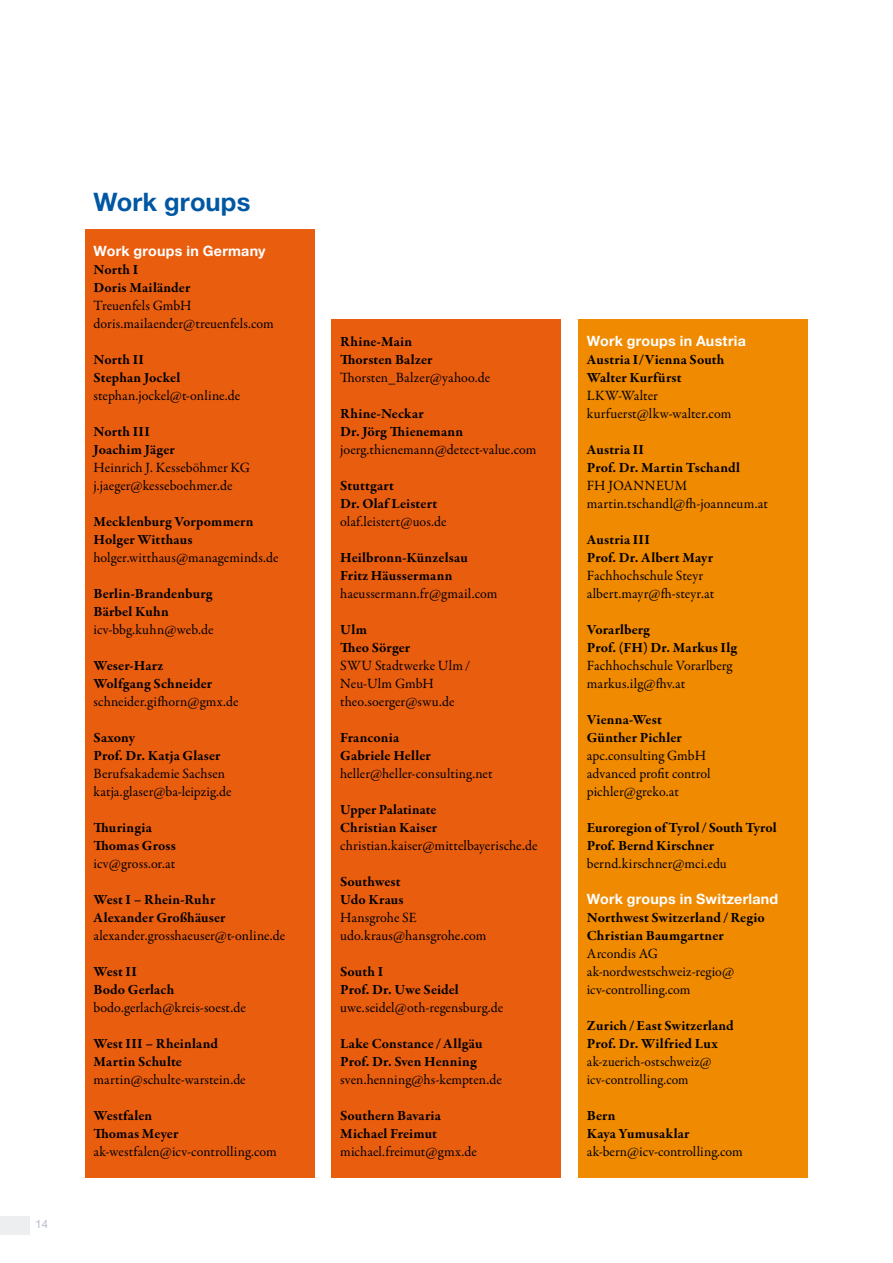
<style>
.page{position:relative;width:893px;height:1263px;background:#fff}
.page>*{position:absolute;margin:0;border:0;box-sizing:border-box;transform-origin:0 0}
.t1{font:700 25.5px "Helvetica Neue LT Pro";letter-spacing:.005em;color:#0057a3}
.t2{font:14.25px/18px "Garamond Premr Pro";letter-spacing:.005em;color:#000}
.t3{font:700 14.25px/18px "Garamond Premr Pro";letter-spacing:.01em;color:#000}
.t4{font:700 14.25px "Helvetica Neue LT Pro";letter-spacing:.015em;color:#fff}
.t5{font:14.25px/18px "Garamond Premr Pro";letter-spacing:.005em;color:#000;scale:.95 1}
.t6{font:11.25px "Helvetica Neue LT Pro";color:#b3bcc5}
</style>
<div class="page">
<div style="left:0;top:1216px;width:30px;height:18px;background:#eceeef"></div>
<div style="left:578px;top:319px;width:230px;height:859px;background:#f08a00"></div>
<div style="left:332px;top:319px;width:229px;height:859px;background:#e95d0f"></div>
<div style="left:85px;top:229px;width:230px;height:948px;background:#e95d0f"></div>
<p class="t6" style="left:36px;top:1217px;width:14px">14</p>
<h1 class="t1" style="left:94px;top:186px;width:158px">Work groups</h1>
<p class="t4" style="left:94px;top:242px;width:174px">Work groups in Germany</p>
<p class="t3" style="left:94px;top:261px;width:98px">North I<br>Doris Mailänder</p>
<p class="t2" style="left:94px;top:297px;width:182px">Treuenfels GmbH doris.mailaender@treuenfels.com</p>
<p class="t3" style="left:94px;top:351px;width:88px">North II<br>Stephan Jockel</p>
<p class="t2" style="left:94px;top:387px;width:148px">stephan.jockel@t-online.de</p>
<p class="t3" style="left:94px;top:423px;width:83px">North III<br>Joachim Jäger</p>
<p class="t2" style="left:94px;top:459px;width:158px">Heinrich J. Kesseböhmer KG j.jaeger@kesseboehmer.de</p>
<p class="t3" style="left:94px;top:513px;width:161px">Mecklenburg Vorpommern<br>Holger Witthaus</p>
<p class="t2" style="left:94px;top:549px;width:187px">holger.witthaus@manageminds.de</p>
<p class="t3" style="left:94px;top:585px;width:121px">Berlin-Brandenburg<br>Bärbel Kuhn</p>
<p class="t2" style="left:94px;top:621px;width:122px">icv-bbg.kuhn@web.de</p>
<p class="t3" style="left:94px;top:657px;width:120px">Weser-Harz<br>Wolfgang Schneider</p>
<p class="t2" style="left:94px;top:693px;width:147px">schneider.gifhorn@gmx.de</p>
<p class="t3" style="left:94px;top:729px;width:129px">Saxony<br>Prof. Dr. Katja Glaser</p>
<p class="t2" style="left:94px;top:765px;width:140px">Berufsakademie Sachsen katja.glaser@ba-leipzig.de</p>
<p class="t3" style="left:94px;top:819px;width:84px">Thuringia<br>Thomas Gross</p>
<p class="t2" style="left:94px;top:855px;width:83px">icv@gross.or.at</p>
<p class="t3" style="left:94px;top:891px;width:133px">West I – Rhein-Ruhr<br>Alexander Großhäuser</p>
<p class="t2" style="left:94px;top:927px;width:193px">alexander.grosshaeuser@t-online.de</p>
<p class="t3" style="left:94px;top:963px;width:82px">West II<br>Bodo Gerlach</p>
<p class="t2" style="left:94px;top:999px;width:154px">bodo.gerlach@kreis-soest.de</p>
<p class="t3" style="left:94px;top:1035px;width:126px">West III – Rheinland<br>Martin Schulte</p>
<p class="t2" style="left:94px;top:1071px;width:154px">martin@schulte-warstein.de</p>
<p class="t3" style="left:94px;top:1107px;width:86px">Westfalen<br>Thomas Meyer</p>
<p class="t2" style="left:94px;top:1143px;width:185px">ak-westfalen@icv-controlling.com</p>
<p class="t3" style="left:340px;top:333px;width:94px">Rhine-Main<br>Thorsten Balzer</p>
<p class="t2" style="left:340px;top:369px;width:152px">Thorsten_Balzer@yahoo.de</p>
<p class="t3" style="left:340px;top:405px;width:125px">Rhine-Neckar<br>Dr. Jörg Thienemann</p>
<p class="t2" style="left:340px;top:441px;width:198px">joerg.thienemann@detect-value.com</p>
<p class="t3" style="left:340px;top:477px;width:98px">Stuttgart<br>Dr. Olaf Leistert</p>
<p class="t2" style="left:340px;top:513px;width:108px">olaf.leistert@uos.de</p>
<p class="t3" style="left:340px;top:549px;width:129px">Heilbronn-Künzelsau<br>Fritz Häussermann</p>
<p class="t2" style="left:340px;top:585px;width:159px">haeussermann.fr@gmail.com</p>
<p class="t3" style="left:340px;top:621px;width:72px">Ulm<br>Theo Sörger</p>
<p class="t2" style="left:340px;top:657px;width:132px">SWU Stadtwerke Ulm/<br>Neu-Ulm GmbH theo.soerger@swu.de</p>
<p class="t3" style="left:340px;top:729px;width:92px">Franconia<br>Gabriele Heller</p>
<p class="t2" style="left:340px;top:765px;width:154px">heller@heller-consulting.net</p>
<p class="t3" style="left:340px;top:801px;width:98px">Upper Palatinate<br>Christian Kaiser</p>
<p class="t2" style="left:340px;top:837px;width:199px">christian.kaiser@mittelbayerische.de</p>
<p class="t3" style="left:340px;top:873px;width:65px">Southwest<br>Udo Kraus</p>
<p class="t2" style="left:340px;top:909px;width:148px">Hansgrohe SE udo.kraus@hansgrohe.com</p>
<p class="t3" style="left:340px;top:963px;width:120px">South I<br>Prof. Dr. Uwe Seidel</p>
<p class="t2" style="left:340px;top:999px;width:164px">uwe.seidel@oth-regensburg.de</p>
<p class="t3" style="left:340px;top:1035px;width:144px">Lake Constance /Allgäu<br>Prof. Dr. Sven Henning</p>
<p class="t2" style="left:340px;top:1071px;width:163px">sven.henning@hs-kempten.de</p>
<p class="t3" style="left:340px;top:1107px;width:102px">Southern Bavaria<br>Michael Freimut</p>
<p class="t2" style="left:340px;top:1143px;width:138px">michael.freimut@gmx.de</p>
<p class="t4" style="left:587px;top:332px;width:161px">Work groups in Austria</p>
<p class="t3" style="left:587px;top:351px;width:139px">Austria I/Vienna South<br>Walter Kurfürst</p>
<p class="t2" style="left:587px;top:387px;width:146px">LKW-Walter kurfuerst@lkw-walter.com</p>
<p class="t3" style="left:587px;top:441px;width:155px">Austria II<br>Prof. Dr. Martin Tschandl</p>
<p class="t2" style="left:587px;top:477px;width:183px">FH JOANNEUM martin.tschandl@fh-joanneum.at</p>
<p class="t3" style="left:587px;top:531px;width:128px">Austria III<br>Prof. Dr. Albert Mayr</p>
<p class="t2" style="left:587px;top:567px;width:129px">Fachhochschule Steyr albert.mayr@fh-steyr.at</p>
<p class="t3" style="left:587px;top:621px;width:152px">Vorarlberg<br>Prof. (FH) Dr. Markus Ilg</p>
<p class="t2" style="left:587px;top:657px;width:147px">Fachhochschule Vorarlberg markus.ilg@fhv.at</p>
<p class="t3" style="left:587px;top:711px;width:97px">Vienna-West<br>Günther Pichler</p>
<p class="t2" style="left:587px;top:747px;width:125px">apc.consulting GmbH advanced profit control pichler@greko.at</p>
<p class="t3" style="left:587px;top:819px;width:191px">Euroregion of Tyrol/South Tyrol<br>Prof. Bernd Kirschner</p>
<p class="t2" style="left:587px;top:855px;width:142px">bernd.kirschner@mci.edu</p>
<p class="t4" style="left:587px;top:890px;width:193px">Work groups in Switzerland</p>
<p class="t3" style="left:587px;top:909px;width:179px">Northwest Switzerland/Regio<br>Christian Baumgartner</p>
<p class="t2" style="left:587px;top:945px;width:149px">Arcondis AG ak-nordwestschweiz-regio@ icv-controlling.com</p>
<p class="t3" style="left:587px;top:1017px;width:149px">Zurich/East Switzerland<br>Prof. Dr. Wilfried Lux</p>
<p class="t5" style="left:587px;top:1053px;width:133px">ak-zuerich-ostschweiz@ icv-controlling.com</p>
<p class="t3" style="left:587px;top:1107px;width:104px">Bern<br>Kaya Yumusaklar</p>
<p class="t2" style="left:587px;top:1143px;width:158px">ak-bern@icv-controlling.com</p>
</div>
